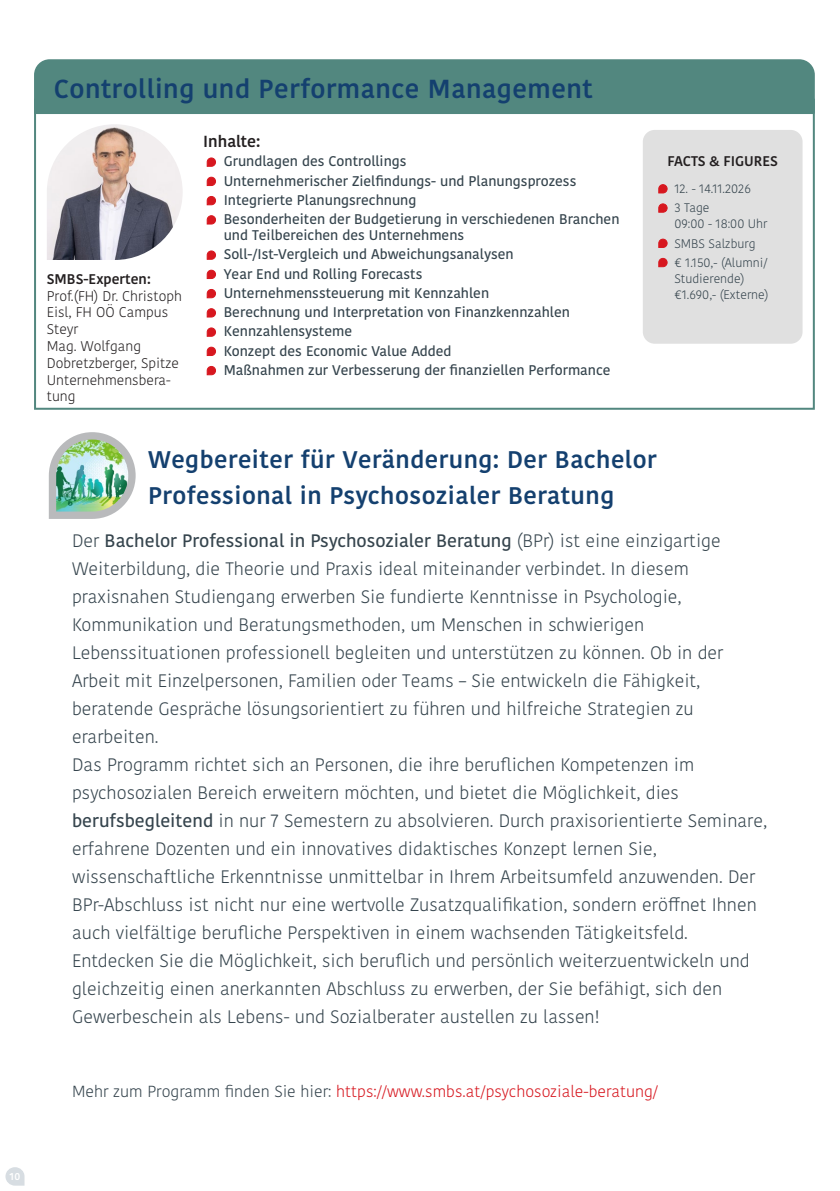
<style>
.page{position:relative;width:840px;height:1191px;background:#fff}
.page>*{position:absolute;margin:0;border:0;box-sizing:border-box;transform-origin:0 0}
.Inhalt_Unterheader{font:600 26px "Kohinoor Devanagari";letter-spacing:.02em;color:#14406f}
.Inhalt_Unterheader-2{font:600 24px/36px "Kohinoor Devanagari";letter-spacing:.02em;color:#14406f}
.Fließtext_Kopie{font:300 18px/28px "Kohinoor Devanagari";color:#35444d}
.Fließtext_Kopie-2{font:300 16px "Kohinoor Devanagari";color:#d7171f}
.t1{font:600 16px "Kohinoor Devanagari";color:#231f20}
.t2{font:500 14px/16px "Kohinoor Devanagari";color:#35444d}
.t3{font:300 14px/16.8px "Kohinoor Devanagari";color:#231f20}
.t4{font:600 14px "Kohinoor Devanagari";color:#231f20}
.t5{font:300 12.4px/16px "Kohinoor Devanagari";color:#35444d}
.Inhalt_Unterheader-3{font:600 10px "Kohinoor Devanagari";color:#fff}
.s1{font-weight:500}
.s2{color:#35444d}
</style>
<div class="page">
<div style="left:34px;top:59px;width:780px;height:55px;background:#52877f"></div>
<img style="left:47px;top:124px;width:135px;height:136px">
<svg style="left:207px;top:158px;width:8px;height:8px"></svg>
<svg style="left:207px;top:177px;width:8px;height:9px"></svg>
<svg style="left:207px;top:196px;width:8px;height:9px"></svg>
<svg style="left:207px;top:216px;width:8px;height:8px"></svg>
<svg style="left:207px;top:251px;width:8px;height:8px"></svg>
<svg style="left:207px;top:270px;width:8px;height:9px"></svg>
<svg style="left:207px;top:289px;width:8px;height:9px"></svg>
<svg style="left:207px;top:308px;width:8px;height:9px"></svg>
<svg style="left:207px;top:328px;width:8px;height:8px"></svg>
<svg style="left:207px;top:347px;width:8px;height:8px"></svg>
<svg style="left:207px;top:366px;width:8px;height:9px"></svg>
<div style="left:642px;top:130px;width:160px;height:214px;background:#e0e0e0;border-radius:12px"></div>
<svg style="left:658px;top:184px;width:8px;height:9px"></svg>
<svg style="left:658px;top:204px;width:8px;height:8px"></svg>
<svg style="left:658px;top:239px;width:8px;height:8px"></svg>
<svg style="left:658px;top:258px;width:8px;height:9px"></svg>
<svg style="left:5px;top:1167px;width:19px;height:18px"></svg>
<svg style="left:49px;top:432px;width:86px;height:87px"></svg>
<img style="left:56px;top:439px;width:72px;height:72px">
<p class="Inhalt_Unterheader" style="left:54px;top:74px;width:540px">Controlling und Performance Management</p>
<p class="t4" style="left:47px;top:271px;width:105px">SMBS-Experten:</p>
<p class="t3" style="left:47px;top:287px;width:137px">Prof.(FH) Dr. Christoph<br>Eisl, FH OÖ Campus<br>Steyr</p>
<p class="t3" style="left:47px;top:338px;width:133px">Mag. Wolfgang<br>Dobretzberger, Spitze<br>Unternehmensbera&shy;tung</p>
<p class="t1" style="left:203px;top:132px;width:59px">Inhalte:</p>
<p class="t2" style="left:223px;top:153px;width:184px">Grundlagen des Controllings</p>
<p class="t2" style="left:223px;top:173px;width:354px">Unternehmerischer Zielfindungs- und Planungsprozess</p>
<p class="t2" style="left:223px;top:192px;width:194px">Integrierte Planungsrechnung</p>
<p class="t2" style="left:223px;top:211px;width:397px">Besonderheiten der Budgetierung in verschiedenen Branchen und Teilbereichen des Unternehmens</p>
<p class="t2" style="left:223px;top:246px;width:291px">Soll-/Ist-Vergleich und Abweichungsanalysen</p>
<p class="t2" style="left:223px;top:266px;width:200px">Year End und Rolling Forecasts</p>
<p class="t2" style="left:223px;top:285px;width:267px">Unternehmenssteuerung mit Kennzahlen</p>
<p class="t2" style="left:223px;top:304px;width:347px">Berechnung und Interpretation von Finanzkennzahlen</p>
<p class="t2" style="left:223px;top:323px;width:130px">Kennzahlensysteme</p>
<p class="t2" style="left:223px;top:343px;width:229px">Konzept des Economic Value Added</p>
<p class="t2" style="left:223px;top:362px;width:388px">Maßnahmen zur Verbesserung der finanziellen Performance</p>
<p class="t4" style="left:667px;top:153px;width:112px">FACTS &amp; FIGURES</p>
<p class="t5" style="left:674px;top:181px;width:78px">12. - 14.11.2026</p>
<p class="t5" style="left:674px;top:200px;width:95px">3 Tage<br>09:00 - 18:00 Uhr</p>
<p class="t5" style="left:674px;top:235px;width:83px">SMBS Salzburg</p>
<p class="t5" style="left:674px;top:254px;width:96px">€ 1.150,- (Alumni/<br>Studierende) €1.690,- (Externe)</p>
<p class="Inhalt_Unterheader-2" style="left:148px;top:442px;width:510px">Wegbereiter für Veränderung: Der Bachelor<br>Professional in Psychosozialer Beratung</p>
<p class="Fließtext_Kopie" style="left:72px;top:527px;width:696px">Der <span class="s1">Bachelor Professional in Psychosozialer Beratung</span> (BPr) ist eine einzigartige Weiterbildung, die Theorie und Praxis ideal miteinander verbindet. In diesem praxisnahen Studiengang erwerben Sie fundierte Kenntnisse in Psychologie, Kommunikation und Beratungsmethoden, um Menschen in schwierigen Lebenssituationen professionell begleiten und unterstützen zu können. Ob in der Arbeit mit Einzelpersonen, Familien oder Teams – Sie entwickeln die Fähigkeit, beratende Gespräche lösungsorientiert zu führen und hilfreiche Strategien zu erarbeiten.<br>Das Programm richtet sich an Personen, die ihre beruflichen Kompetenzen im psychosozialen Bereich erweitern möchten, und bietet die Möglichkeit, dies <span class="s1">berufsbegleitend</span> in nur 7 Semestern zu absolvieren. Durch praxisorientierte Seminare, erfahrene Dozenten und ein innovatives didaktisches Konzept lernen Sie, wissenschaftliche Erkenntnisse unmittelbar in Ihrem Arbeitsumfeld anzuwenden. Der BPr-Abschluss ist nicht nur eine wertvolle Zusatzqualifikation, sondern eröffnet Ihnen auch vielfältige berufliche Perspektiven in einem wachsenden Tätigkeitsfeld.<br>Entdecken Sie die Möglichkeit, sich beruflich und persönlich weiterzuentwickeln und gleichzeitig einen anerkannten Abschluss zu erwerben, der Sie befähigt, sich den Gewerbeschein als Lebens- und Sozialberater austellen zu lassen!</p>
<p class="Fließtext_Kopie-2" style="left:72px;top:1082px;width:587px"><span class="s2">Mehr zum Programm finden Sie hier:</span> https://www.smbs.at/psychosoziale-beratung/</p>
<p class="Inhalt_Unterheader-3" style="left:10px;top:1170px;width:12px">10</p>
</div>
